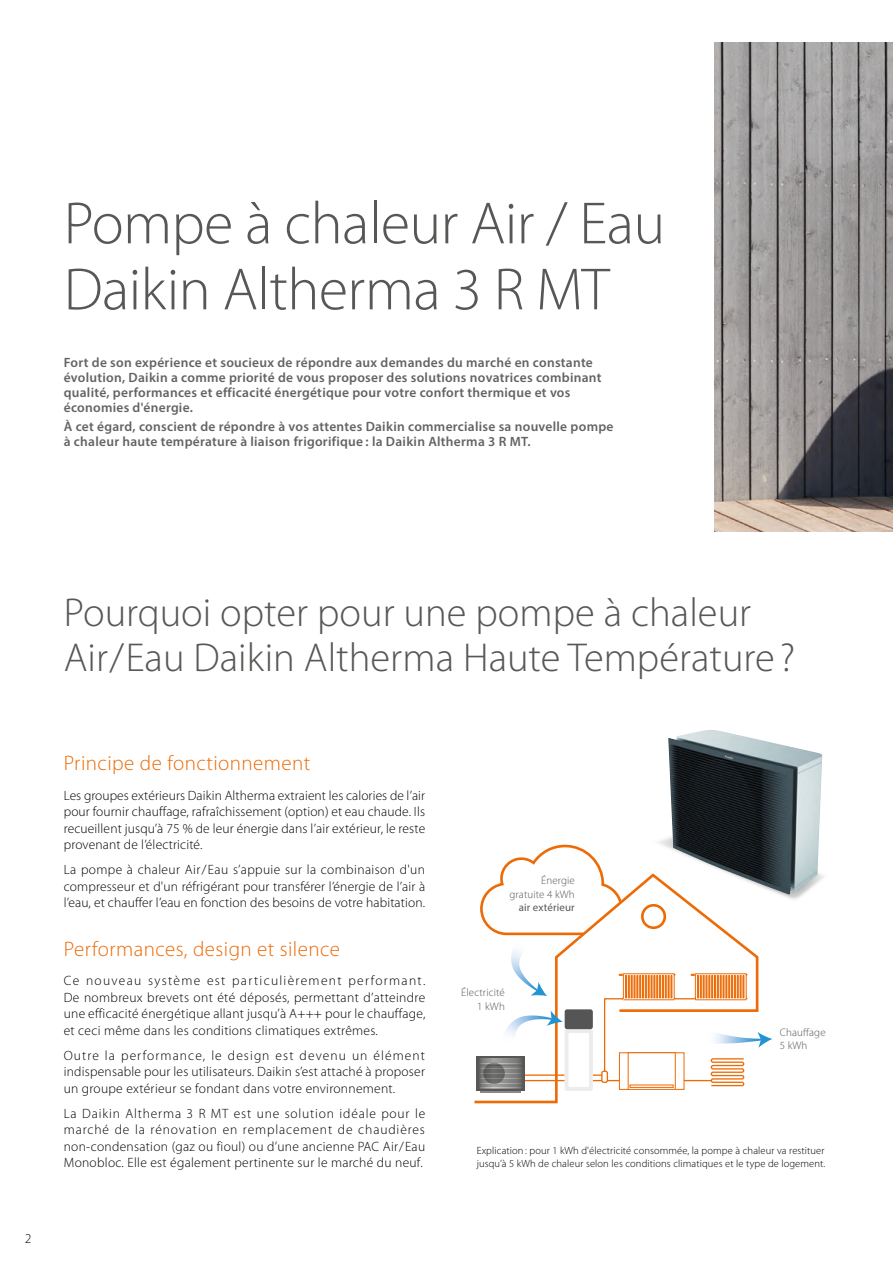
<style>
.page{position:relative;width:893px;height:1263px;background:#fff}
.page>*{position:absolute;margin:0;border:0;box-sizing:border-box;transform-origin:0 0}
.t1{font:300 60px/66px "Myriad Pro";letter-spacing:-.01em;color:#575756}
.t2{font:300 40.5px/45px "Myriad Pro";color:#575756}
.t3{font:300 21px "Myriad Pro";letter-spacing:.02em;color:#ed6b06}
.t4{font:300 13.5px/16.5px "Myriad Pro";letter-spacing:.02em;color:#000;text-align:justify}
.t5{font:600 13.5px/15px "Myriad Pro";letter-spacing:.02em;color:#646363}
.t6{font:300 10.95px/13.4px "Myriad Pro";letter-spacing:.01em;color:#575756;text-align:right}
.t7{font:10.95px "Myriad Pro";letter-spacing:.01em;color:#575756}
.t8{font:300 10.5px/13.5px "Myriad Pro";letter-spacing:.01em;color:#000}
</style>
<div class="page">
<img style="left:714px;top:43px;width:179px;height:488px">
<svg style="left:474px;top:1056px;width:84px;height:48px"></svg>
<svg style="left:479px;top:838px;width:345px;height:253px"></svg>
<img style="left:668px;top:730px;width:155px;height:164px">
<h1 class="t1" style="left:64px;top:191px;width:603px">Pompe à chaleur Air / Eau<br>Daikin Altherma 3 R MT</h1>
<p class="t5" style="left:64px;top:354px;width:539px">Fort de son expérience et soucieux de répondre aux demandes du marché en constante évolution, Daikin a comme priorité de vous proposer des solutions novatrices combinant qualité, performances et efficacité énergétique pour votre confort thermique et vos économies d'énergie.</p>
<p class="t5" style="left:64px;top:419px;width:551px">À cet égard, conscient de répondre à vos attentes Daikin commercialise sa nouvelle pompe à chaleur haute température à liaison frigorifique : la Daikin Altherma 3 R MT.</p>
<p class="t4" style="left:26px;top:1231px;width:7px">2</p>
<h2 class="t2" style="left:64px;top:590px;width:733px">Pourquoi opter pour une pompe à chaleur<br>Air/Eau Daikin Altherma Haute Température ?</h2>
<h3 class="t3" style="left:64px;top:752px;width:248px">Principe de fonctionnement</h3>
<p class="t4" style="left:64px;top:787px;width:363px">Les groupes extérieurs Daikin Altherma extraient les calories de l’air pour fournir chauffage, rafraîchissement (option) et eau chaude. Ils recueillent jusqu’à 75 % de leur énergie dans l’air extérieur, le reste provenant de l’électricité.</p>
<p class="t4" style="left:64px;top:862px;width:363px">La pompe à chaleur Air/Eau s’appuie sur la combinaison d'un compresseur et d'un réfrigérant pour transférer l’énergie de l’air à l’eau, et chauffer l’eau en fonction des besoins de votre habitation.</p>
<h3 class="t3" style="left:64px;top:937px;width:278px">Performances, design et silence</h3>
<p class="t4" style="left:64px;top:973px;width:363px">Ce nouveau système est particulièrement performant.<br>De nombreux brevets ont été déposés, permettant d’atteindre une efficacité énergétique allant jusqu’à A+++ pour le chauffage, et ceci même dans les conditions climatiques extrêmes.</p>
<p class="t4" style="left:64px;top:1047px;width:363px">Outre la performance, le design est devenu un élément indispensable pour les utilisateurs. Daikin s’est attaché à proposer un groupe extérieur se fondant dans votre environnement.</p>
<p class="t4" style="left:64px;top:1105px;width:363px">La Daikin Altherma 3 R MT est une solution idéale pour le marché de la rénovation en remplacement de chaudières non-condensation (gaz ou fioul) ou d’une ancienne PAC Air/Eau Monobloc. Elle est également pertinente sur le marché du neuf.</p>
<p class="t6" style="left:510px;top:874px;width:67px">Énergie gratuite 4 kWh</p>
<p class="t7" style="left:519px;top:900px;width:57px">air extérieur</p>
<p class="t6" style="left:461px;top:986px;width:45px">Électricité<br>1 kWh</p>
<p class="t6" style="left:780px;top:1026px;width:47px;text-align:left">Chauffage<br>5 kWh</p>
<p class="t8" style="left:477px;top:1143px;width:350px">Explication : pour 1 kWh d'électricité consommée, la pompe à chaleur va restituer jusqu’à 5 kWh de chaleur selon les conditions climatiques et le type de logement.</p>
</div>
